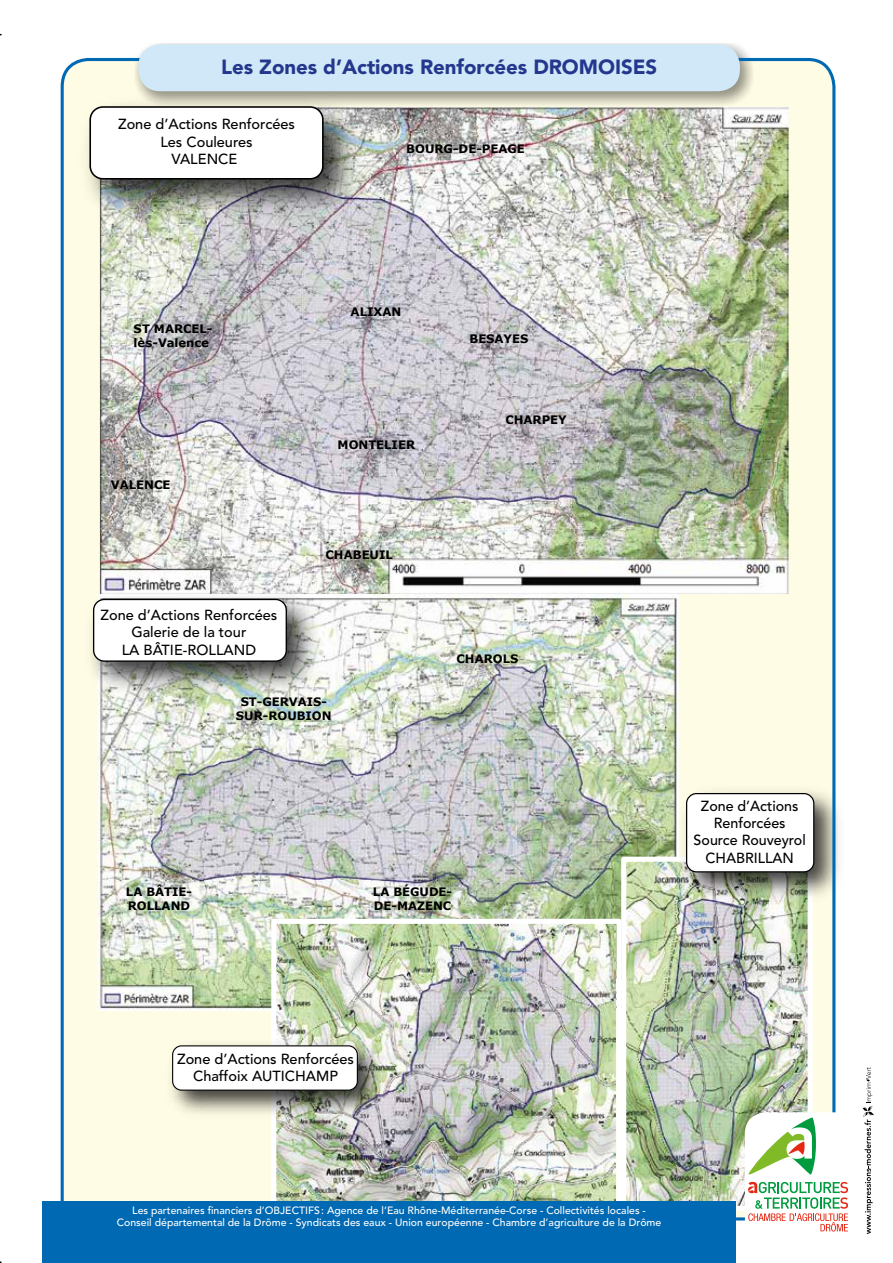
<style>
.page{position:relative;width:893px;height:1263px;background:#fff}
.page>*{position:absolute;margin:0;border:0;box-sizing:border-box;transform-origin:0 0}
.t1{font:900 20.4px "Avenir LT Std";color:#24378d}
.t2{font:500 14.55px/17.4px "Avenir LT Std";color:#000;text-align:center}
.t3{font:700 11.7px/14.1px "Verdana";color:#000}
.t4{font:700 11.55px/14px "Verdana";color:#000}
.t5{font:500 10.5px/12.6px "Avenir LT Std";color:#fff;text-align:center}
</style>
<div class="page">
<svg style="left:140px;top:43px;width:608px;height:13px"></svg>
<img style="left:60px;top:56px;width:777px;height:1165px">
<div style="left:138px;top:45px;width:602px;height:46px;background:#d0e8f7;border-radius:22px"></div>
<div style="left:43px;top:1201px;width:693px;height:62px;background:#0069b4"></div>
<svg style="left:862px;top:1067px;width:12px;height:167px"></svg>
<svg style="left:745px;top:1112px;width:103px;height:120px"></svg>
<h1 class="t1" style="left:221px;top:54px;width:438px">Les Zones d’Actions Renforcées DROMOISES</h1>
<h2 class="t2" style="left:118px;top:116px;width:178px">Zone d’Actions Renforcées<br>Les Couleures<br>VALENCE</h2>
<p class="t3" style="left:406px;top:141px;width:120px">BOURG-DE-PEAGE</p>
<p class="t3" style="left:134px;top:321px;width:80px">ST MARCEL&shy;lès-Valence</p>
<p class="t3" style="left:111px;top:478px;width:61px">VALENCE</p>
<h2 class="t2" style="left:100px;top:606px;width:178px">Zone d’Actions Renforcées<br>Galerie de la tour<br>LA BÂTIE-ROLLAND</h2>
<p class="t3" style="left:351px;top:305px;width:52px">ALIXAN</p>
<p class="t3" style="left:338px;top:438px;width:79px">MONTELIER</p>
<p class="t3" style="left:326px;top:548px;width:69px">CHABEUIL</p>
<p class="t4" style="left:236px;top:695px;width:97px;text-align:center">ST-GERVAIS-<br>SUR-ROUBION</p>
<p class="t3" style="left:469px;top:332px;width:60px">BESAYES</p>
<p class="t3" style="left:505px;top:413px;width:63px">CHARPEY</p>
<p class="t4" style="left:457px;top:652px;width:63px">CHAROLS</p>
<p class="t4" style="left:126px;top:885px;width:68px">LA BÂTIE-<br>ROLLAND</p>
<p class="t4" style="left:373px;top:885px;width:81px">LA BÉGUDE-<br>DE-MAZENC</p>
<h2 class="t2" style="left:694px;top:797px;width:114px">Zone d’Actions<br>Renforcées<br>Source Rouveyrol<br>CHABRILLAN</h2>
<h2 class="t2" style="left:177px;top:1050px;width:178px">Zone d’Actions Renforcées<br>Chaffoix AUTICHAMP</h2>
<p class="t5" style="left:117px;top:1204px;width:546px">Les partenaires financiers d’OBJECTIFS: Agence de l’Eau Rhône-Méditerranée-Corse - Collectivités locales -<br>Conseil départemental de la Drôme - Syndicats des eaux - Union européenne - Chambre d’agriculture de la Drôme</p>
</div>
